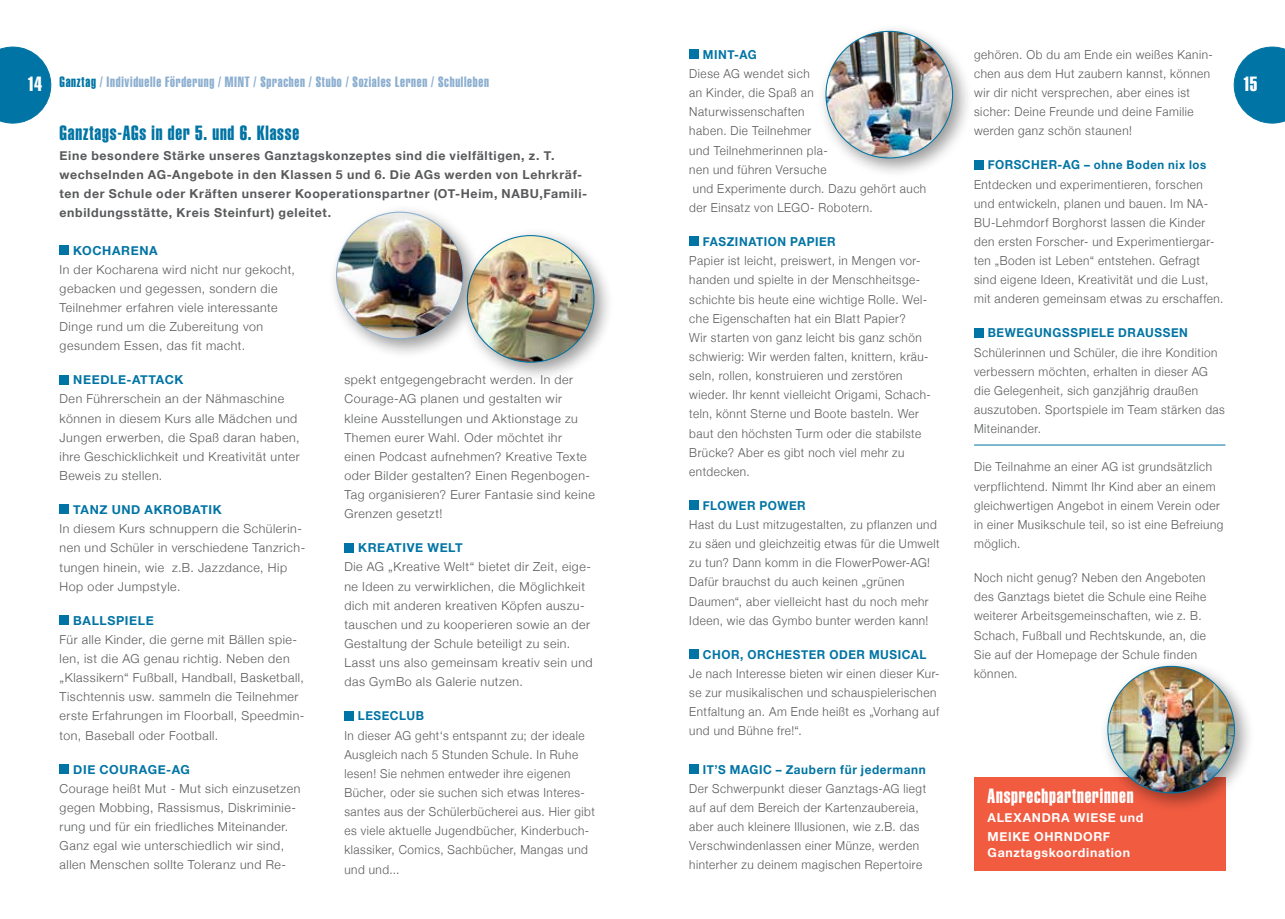
<style>
.page{position:relative;width:1285px;height:919px;background:#fff}
.page>*{position:absolute;margin:0;border:0;box-sizing:border-box;transform-origin:0 0}
.t1{font:20.25px "Helvetica Extra Compressed";letter-spacing:.04em;color:#0074a4}
.t2{font:20.25px "Helvetica Extra Compressed";letter-spacing:.04em;color:#fff}
.t3{font:14.7px "Helvetica Extra Compressed";letter-spacing:.05em;color:#8cafd0}
.t4{font:300 12.3px/19.2px "Helvetica Neue";letter-spacing:.045em;color:#58595b;scale:.95 1}
.t5{font:300 12.3px/19.2px "Helvetica Neue";letter-spacing:.045em;color:#58595b}
.t6{font:700 12.3px/19.2px "Helvetica Neue";letter-spacing:.05em;color:#58595b}
.t7{font:700 12.3px "Helvetica Neue";letter-spacing:.05em;color:#0074a4;scale:.95 1}
.t8{font:700 12.3px "Helvetica Neue";letter-spacing:.05em;color:#0074a4}
.t9{font:700 12.3px/15.9px "Helvetica Neue";letter-spacing:.05em;color:#fff}
.t10{font:700 12.3px "Helvetica Neue";letter-spacing:.085em;color:#fff}
.t11{font:700 12px "Helvetica Neue";color:#0074a4;scale:.95 1}
.s1{font-size:12.3px}
.s2{color:#0074a4}
</style>
<div class="page">
<div style="left:459px;top:227px;width:155px;height:156px;background:#000;opacity:.4"></div>
<img style="left:467px;top:235px;width:127px;height:127px;border-radius:63px">
<div style="left:328px;top:204px;width:156px;height:155px;background:#000;opacity:.4"></div>
<img style="left:336px;top:212px;width:127px;height:127px;border-radius:63px">
<div style="left:817px;top:23px;width:156px;height:156px;background:#000;opacity:.4"></div>
<img style="left:825px;top:31px;width:127px;height:127px;border-radius:63px">
<svg style="left:1233px;top:47px;width:51px;height:76px"></svg>
<svg style="left:0;top:47px;width:51px;height:76px;background:#2789b1"></svg>
<div style="left:60px;top:245px;width:9px;height:9px;background:#0074a4"></div>
<div style="left:60px;top:375px;width:9px;height:9px;background:#0074a4"></div>
<div style="left:60px;top:504px;width:9px;height:10px;background:#0074a4"></div>
<div style="left:60px;top:615px;width:9px;height:9px;background:#0074a4"></div>
<div style="left:60px;top:764px;width:9px;height:9px;background:#0074a4"></div>
<div style="left:344px;top:542px;width:10px;height:10px;background:#0074a4"></div>
<div style="left:344px;top:710px;width:10px;height:10px;background:#0074a4"></div>
<div style="left:689px;top:49px;width:9px;height:10px;background:#0074a4"></div>
<div style="left:689px;top:236px;width:9px;height:10px;background:#0074a4"></div>
<div style="left:689px;top:500px;width:9px;height:10px;background:#0074a4"></div>
<div style="left:689px;top:649px;width:9px;height:9px;background:#0074a4"></div>
<div style="left:689px;top:764px;width:9px;height:9px;background:#0074a4"></div>
<div style="left:973px;top:777px;width:252px;height:94px;background:#f15b40"></div>
<div style="left:1099px;top:658px;width:155px;height:155px;background:#000;opacity:.4"></div>
<img style="left:1107px;top:666px;width:127px;height:126px;border-radius:63px">
<div style="left:973px;top:160px;width:10px;height:9px;background:#0074a4"></div>
<div style="left:973px;top:328px;width:10px;height:9px;background:#0074a4"></div>
<hr style="left:973px;top:444px;width:252px;height:1px;background:#0074a4">
<p class="t4" style="left:973px;top:44px;width:253px">gehören. Ob du am Ende ein weißes Kanin&shy;chen aus dem Hut zaubern kannst, können wir dir nicht versprechen, aber eines ist sicher: Deine Freunde und deine Familie werden ganz schön staunen!</p>
<p class="t11" style="left:987px;top:156px;width:231px"><span class="s1">forscher-AG –</span> ohne Boden nix los</p>
<p class="t4" style="left:973px;top:174px;width:264px">Entdecken und experimentieren, forschen und entwickeln, planen und bauen. Im NA-BU-Lehmdorf Borghorst lassen die Kinder den ersten Forscher- und Experimentiergar&shy;ten „Boden ist Leben“ entstehen. Gefragt sind eigene Ideen, Kreativität und die Lust, mit anderen gemeinsam etwas zu erschaffen.</p>
<p class="t7" style="left:987px;top:323px;width:11px">Bewe</p>
<p class="t7" style="left:1024px;top:323px;width:49px">gungssp</p>
<p class="t7" style="left:1086px;top:323px;width:108px">iele drauSSen</p>
<p class="t4" style="left:973px;top:341px;width:265px">Schülerinnen und Schüler, die ihre Kondition verbessern möchten, erhalten in dieser AG die Gelegenheit, sich ganzjährig draußen auszutoben. Sportspiele im Team stärken das Miteinander.</p>
<p class="t4" style="left:973px;top:456px;width:264px">Die Teilnahme an einer AG ist grundsätzlich verpflichtend. Nimmt Ihr Kind aber an einem gleichwertigen Angebot in einem Verein oder in einer Musikschule teil, so ist eine Befreiung möglich.</p>
<p class="t4" style="left:973px;top:567px;width:246px">Noch nicht genug? Neben den Angeboten des Ganztags bietet die Schule eine Reihe weiterer Arbeitsgemeinschaften, wie z. B.<br>Schach, Fußball und Rechtskunde, an, die Sie auf der Homepage der Schule finden können.</p>
<p class="t7" style="left:702px;top:45px;width:9px">MIN</p>
<p class="t7" style="left:727px;top:45px;width:31px">T-AG</p>
<p class="t4" style="left:689px;top:63px;width:251px">Diese AG wendet sich<br>an Kinder, die Spaß an<br>Naturwissenschaften<br>haben. Die Teilnehmer<br>und Teilnehmerinnen pla-<br>nen und führen Versuche<br>und Experimente durch. Dazu gehört auch der Einsatz von LEGO- Robotern.</p>
<p class="t7" style="left:702px;top:232px;width:9px">Fasz</p>
<p class="t7" style="left:734px;top:232px;width:108px">ination Papier</p>
<p class="t4" style="left:689px;top:250px;width:256px">Papier ist leicht, preiswert, in Mengen vor&shy;handen und spielte in der Menschheitsge&shy;schichte bis heute eine wichtige Rolle. Wel&shy;che Eigenschaften hat ein Blatt Papier?<br>Wir starten von ganz leicht bis ganz schön schwierig: Wir werden falten, knittern, kräu&shy;seln, rollen, konstruieren und zerstören wieder. Ihr kennt vielleicht Origami, Schach&shy;teln, könnt Sterne und Boote basteln. Wer baut den höchsten Turm oder die stabilste Brücke? Aber es gibt noch viel mehr zu entdecken.</p>
<p class="t7" style="left:702px;top:496px;width:110px">flowe r powe r</p>
<p class="t4" style="left:689px;top:514px;width:265px">Hast du Lust mitzugestalten, zu pflanzen und zu säen und gleichzeitig etwas für die Umwelt zu tun? Dann komm in die FlowerPower-AG!<br>Dafür brauchst du auch keinen „grünen Daumen“, aber vielleicht hast du noch mehr Ideen, wie das Gymbo bunter werden kann!</p>
<p class="t7" style="left:702px;top:644px;width:96px">Chor, Orcheste</p>
<p class="t7" style="left:816px;top:644px;width:66px">r oder Mus</p>
<p class="t7" style="left:897px;top:644px;width:32px">ical</p>
<p class="t4" style="left:689px;top:663px;width:265px">Je nach Interesse bieten wir einen dieser Kur&shy;se zur musikalischen und schauspielerischen Entfaltung an. Am Ende heißt es „Vorhang auf und und Bühne fre!“.</p>
<p class="t7" style="left:702px;top:759px;width:236px">It’s magic – Zaubern für jedermann</p>
<p class="t4" style="left:689px;top:777px;width:251px">Der Schwerpunkt dieser Ganztags-AG liegt auf auf dem Bereich der Kartenzaubereia, aber auch kleinere Illusionen, wie z.B. das Verschwindenlassen einer Münze, werden hinterher zu deinem magischen Repertoire</p>
<h1 class="t2" style="left:987px;top:783px;width:147px">Ansprechpartnerinnen</h1>
<p class="t3" style="left:60px;top:73px;width:431px"><span class="s2">Ganztag</span> / Individuelle Förderung / MINT / Sprachen / Stubo / Soziales Lernen / Schulleben</p>
<h1 class="t2" style="left:28px;top:72px;width:16px">14</h1>
<h1 class="t2" style="left:1242px;top:72px;width:16px">15</h1>
<h1 class="t1" style="left:60px;top:121px;width:241px">Ganztags-AGs in der 5. und 6. Klasse</h1>
<p class="t6" style="left:60px;top:146px;width:529px">Eine besondere Stärke unseres Ganztagskonzeptes sind die vielfältigen, z. T. wechselnden AG-Angebote in den Klassen 5 und 6. Die AGs werden von Lehrkräf&shy;ten der Schule oder Kräften unserer Kooperationspartner (OT-Heim, NABU,Famili&shy;enbildungsstätte, Kreis Steinfurt) geleitet.</p>
<p class="t8" style="left:73px;top:240px;width:84px">Kocharena</p>
<p class="t5" style="left:60px;top:259px;width:237px">In der Kocharena wird nicht nur gekocht, gebacken und gegessen, sondern die Teilnehmer erfahren viele interessante Dinge rund um die Zubereitung von gesundem Essen, das fit macht.</p>
<p class="t8" style="left:73px;top:370px;width:10px">Need</p>
<p class="t8" style="left:110px;top:370px;width:40px">le-Atta</p>
<p class="t8" style="left:165px;top:370px;width:18px">ck</p>
<p class="t5" style="left:60px;top:388px;width:241px">Den Führerschein an der Nähmaschine können in diesem Kurs alle Mädchen und Jungen erwerben, die Spaß daran haben, ihre Geschicklichkeit und Kreativität unter Beweis zu stellen.</p>
<p class="t8" style="left:73px;top:500px;width:148px">Tanz und Akrobatik</p>
<p class="t5" style="left:60px;top:518px;width:247px">In diesem Kurs schnuppern die Schülerin&shy;nen und Schüler in verschiedene Tanzrich&shy;tungen hinein, wie z.B. Jazzdance, Hip Hop oder Jumpstyle.</p>
<p class="t8" style="left:73px;top:610px;width:81px">Ballspiele</p>
<p class="t5" style="left:60px;top:629px;width:246px">Für alle Kinder, die gerne mit Bällen spie&shy;len, ist die AG genau richtig. Neben den „Klassikern“ Fußball, Handball, Basketball, Tischtennis usw. sammeln die Teilnehmer erste Erfahrungen im Floorball, Speedmin&shy;ton, Baseball oder Football.</p>
<p class="t8" style="left:73px;top:759px;width:117px">Die Courage-AG</p>
<p class="t5" style="left:60px;top:777px;width:242px">Courage heißt Mut - Mut sich einzusetzen gegen Mobbing, Rassismus, Diskriminie&shy;rung und für ein friedliches Miteinander.<br>Ganz egal wie unterschiedlich wir sind, allen Menschen sollte Toleranz und Re-</p>
<p class="t5" style="left:344px;top:369px;width:252px">spekt entgegengebracht werden. In der Courage-AG planen und gestalten wir kleine Ausstellungen und Aktionstage zu Themen eurer Wahl. Oder möchtet ihr einen Podcast aufnehmen? Kreative Texte oder Bilder gestalten? Einen Regenbogen-Tag organisieren? Eurer Fantasie sind keine Grenzen gesetzt!</p>
<p class="t8" style="left:358px;top:538px;width:28px">Kreat</p>
<p class="t8" style="left:402px;top:538px;width:59px">ive Welt</p>
<p class="t5" style="left:344px;top:556px;width:250px">Die AG „Kreative Welt“ bietet dir Zeit, eige&shy;ne Ideen zu verwirklichen, die Möglichkeit dich mit anderen kreativen Köpfen auszu&shy;tauschen und zu kooperieren sowie an der Gestaltung der Schule beteiligt zu sein.<br>Lasst uns also gemeinsam kreativ sein und das GymBo als Galerie nutzen.</p>
<p class="t7" style="left:358px;top:706px;width:9px">Lese</p>
<p class="t7" style="left:390px;top:706px;width:37px">club</p>
<p class="t4" style="left:344px;top:724px;width:265px">In dieser AG geht‘s entspannt zu; der ideale Ausgleich nach 5 Stunden Schule. In Ruhe lesen! Sie nehmen entweder ihre eigenen Bücher, oder sie suchen sich etwas Interes&shy;santes aus der Schülerbücherei aus. Hier gibt es viele aktuelle Jugendbücher, Kinderbuch&shy;klassiker, Comics, Sachbücher, Mangas und und und...</p>
<p class="t10" style="left:987px;top:807px;width:112px">alexandra wiese</p>
<p class="t9" style="left:1119px;top:809px;width:25px">und</p>
<p class="t9" style="left:987px;top:828px;width:144px">meike ohrndorf<br>Ganztagskoordination</p>
</div>
